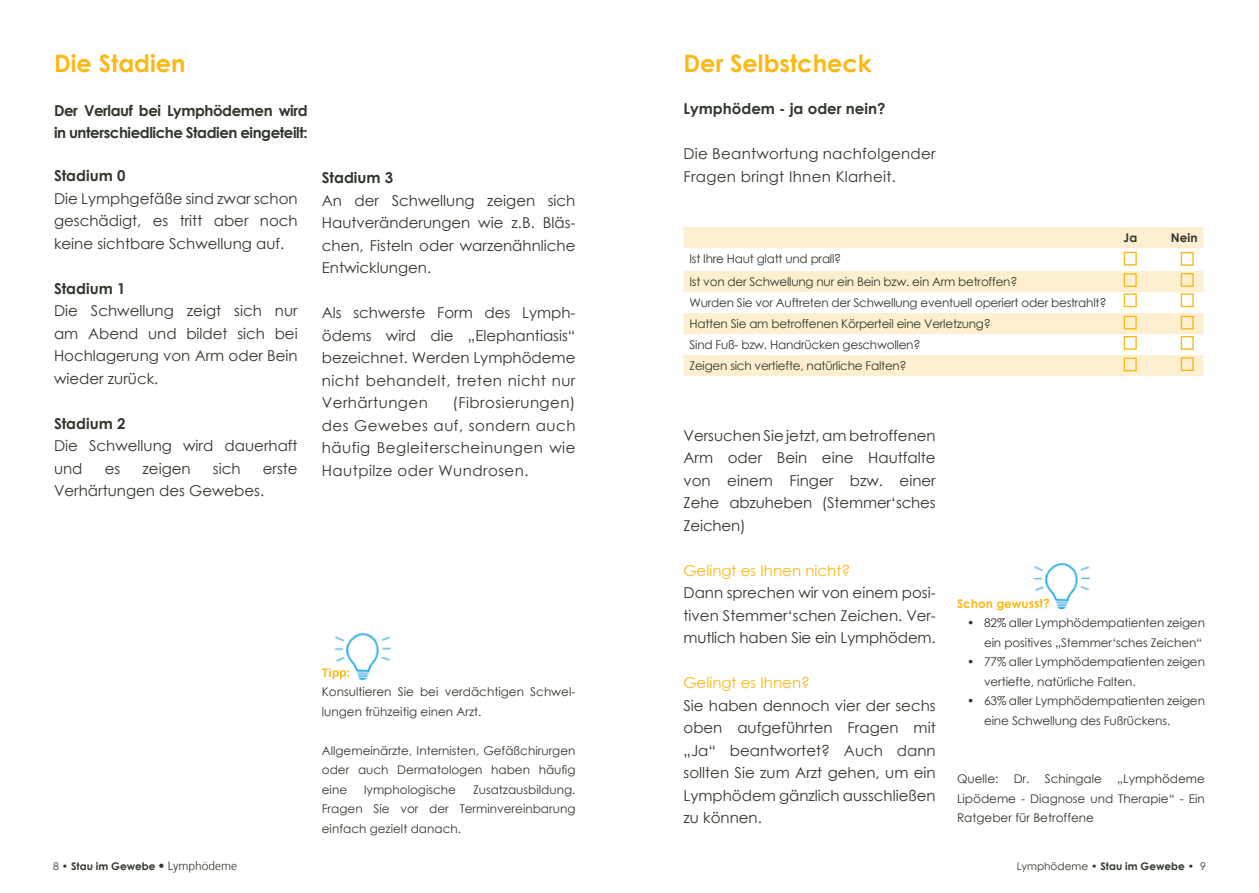
<style>
.page{position:relative;width:1259px;height:893px;background:#fff}
.page>*{position:absolute;margin:0;border:0;box-sizing:border-box;transform-origin:0 0}
.t1{font:700 24px "Century Gothic";color:#fcb814}
.t2{font:15px/22.5px "Century Gothic";color:#30382b;text-align:justify}
.t3{font:700 15px/22.5px "Century Gothic";letter-spacing:-.03em;color:#30382b}
.t4{font:15px/22.5px "Century Gothic";letter-spacing:.02em;color:#30382b}
.t5{font:700 15px "Century Gothic";color:#30382b}
.t6{font:15px "Century Gothic";color:#fcb814}
.t7{font:12px/19.5px "Century Gothic";letter-spacing:-.01em;color:#30382b}
.t8{font:700 12px "Century Gothic";color:#fcb814}
.t9{font:700 12px "Century Gothic";color:#30382b}
.t10{font:700 10.5px "Century Gothic";color:#30382b}
.t11{font:10.5px "Century Gothic";color:#30382b}
.s1{font-weight:400}
.s2{font-family:"Frutiger LT";font-weight:300;font-size:12px}
.s3{font-weight:700}
</style>
<div class="page">
<img style="left:333px;top:633px;width:58px;height:47px">
<img style="left:333px;top:668px;width:16px;height:11px">
<svg style="left:683px;top:227px;width:520px;height:149px;fill:#feefd0"></svg>
<svg style="left:1180px;top:357px;width:13px;height:14px"></svg>
<svg style="left:1180px;top:336px;width:13px;height:14px"></svg>
<svg style="left:1180px;top:316px;width:13px;height:14px"></svg>
<svg style="left:1180px;top:293px;width:13px;height:14px"></svg>
<svg style="left:1180px;top:273px;width:13px;height:14px"></svg>
<svg style="left:1180px;top:252px;width:13px;height:14px"></svg>
<svg style="left:1123px;top:252px;width:13px;height:13px"></svg>
<svg style="left:1123px;top:273px;width:13px;height:14px"></svg>
<svg style="left:1123px;top:358px;width:13px;height:13px"></svg>
<svg style="left:1123px;top:336px;width:13px;height:14px"></svg>
<svg style="left:1123px;top:316px;width:13px;height:13px"></svg>
<svg style="left:1123px;top:293px;width:13px;height:14px"></svg>
<img style="left:1033px;top:563px;width:57px;height:47px">
<img style="left:1032px;top:599px;width:17px;height:11px">
<h1 class="t1" style="left:54px;top:45px;width:133px">Die Stadien</h1>
<p class="t3" style="left:54px;top:98px;width:255px">Der Verlauf bei Lymphödemen wird in unterschiedliche Stadien eingeteilt:</p>
<p class="t5" style="left:54px;top:165px;width:73px">Stadium 0</p>
<p class="t2" style="left:54px;top:187px;width:245px">Die Lymphgefäße sind zwar schon geschädigt, es tritt aber noch keine sichtbare Schwellung auf.</p>
<p class="t5" style="left:54px;top:277px;width:73px">Stadium 1</p>
<p class="t2" style="left:54px;top:299px;width:245px">Die Schwellung zeigt sich nur am Abend und bildet sich bei Hochlagerung von Arm oder Bein wieder zurück.</p>
<p class="t5" style="left:54px;top:412px;width:73px">Stadium 2</p>
<p class="t2" style="left:54px;top:434px;width:245px">Die Schwellung wird dauerhaft und</p>
<p class="t2" style="left:105px;top:457px;width:17px">es</p>
<p class="t2" style="left:143px;top:457px;width:50px">zeigen</p>
<p class="t2" style="left:213px;top:457px;width:29px">sich</p>
<p class="t2" style="left:54px;top:457px;width:245px;text-indent:209px">erste<br>Verhärtungen des Gewebes.</p>
<p class="t5" style="left:322px;top:167px;width:73px">Stadium 3</p>
<p class="t2" style="left:322px;top:189px;width:255px">An der Schwellung zeigen sich Hautveränderungen wie z.B. Bläs&shy;chen, Fisteln oder warzenähnliche Entwicklungen.</p>
<p class="t2" style="left:322px;top:302px;width:255px">Als schwerste Form des Lymph&shy;ödems wird die „Elephantiasis“ bezeichnet. Werden Lymphödeme nicht behandelt, treten nicht nur Verhärtungen</p>
<p class="t2" style="left:322px;top:392px;width:255px;text-indent:131px">(Fibrosierungen) des Gewebes auf, sondern auch häufig Begleiterscheinungen wie Hautpilze oder Wundrosen.</p>
<p class="t7" style="left:322px;top:682px;width:255px">Konsultieren Sie bei verdächtigen Schwel&shy;lungen frühzeitig einen Arzt.</p>
<p class="t7" style="left:322px;top:740px;width:255px;text-align:justify">Allgemeinärzte, Internisten, Gefäßchirurgen oder auch Dermatologen haben häufig eine</p>
<p class="t7" style="left:322px;top:779px;width:255px;text-align:justify;text-indent:151px">Zusatzausbildung.<br>Fragen Sie vor der Terminvereinbarung einfach gezielt danach.</p>
<p class="t7" style="left:364px;top:779px;width:93px">lymphologische</p>
<h1 class="t1" style="left:683px;top:45px;width:190px">Der Selbstcheck</h1>
<p class="t5" style="left:683px;top:97px;width:203px">Lymphödem - ja oder nein?</p>
<p class="t4" style="left:683px;top:142px;width:254px">Die Beantwortung nachfolgender<br>Fragen bringt Ihnen Klarheit.</p>
<p class="t7" style="left:689px;top:247px;width:329px;line-height:23px">Ist Ihre Haut glatt und prall?<br>Ist von der Schwellung nur ein Bein bzw. ein Arm betroffen?</p>
<p class="t7" style="left:689px;top:292px;width:418px;line-height:21px">Wurden Sie vor Auftreten der Schwellung eventuell operiert oder bestrahlt?<br>Hatten Sie am betroffenen Körperteil eine Verletzung?<br>Sind Fuß- bzw. Handrücken geschwollen?<br>Zeigen sich vertiefte, natürliche Falten?</p>
<p class="t9" style="left:1123px;top:229px;width:15px">Ja</p>
<p class="t9" style="left:1171px;top:229px;width:28px">Nein</p>
<p class="t2" style="left:683px;top:424px;width:254px">Versuchen Sie jetzt, am betroffenen Arm oder Bein eine Hautfalte von einem Finger bzw. einer Zehe abzuheben (Stemmer‘sches Zeichen)</p>
<p class="t6" style="left:683px;top:560px;width:168px">Gelingt es Ihnen nicht?</p>
<p class="t2" style="left:683px;top:581px;width:254px">Dann sprechen wir von einem posi&shy;tiven Stemmer‘schen Zeichen. Ver&shy;mutlich haben Sie ein Lymphödem.</p>
<p class="t6" style="left:683px;top:672px;width:128px">Gelingt es Ihnen?</p>
<p class="t2" style="left:683px;top:694px;width:254px">Sie haben dennoch vier der sechs oben aufgeführten Fragen mit „Ja“ beantwortet? Auch dann sollten Sie zum Arzt gehen, um ein Lymphödem gänzlich ausschließen zu können.</p>
<p class="t8" style="left:957px;top:594px;width:94px">Schon gewusst?</p>
<p class="t7" style="left:967px;top:613px;width:239px;text-align:right">• 82% aller Lymphödempatienten zeigen ein positives „Stemmer‘sches Zeichen“</p>
<p class="t7" style="left:984px;top:652px;width:222px;text-indent:-17px">• 77% aller Lymphödempatienten zeigen vertiefte, natürliche Falten.</p>
<p class="t7" style="left:984px;top:691px;width:222px;text-indent:-17px">• 63% aller Lymphödempatienten zeigen eine Schwellung des Fußrückens.</p>
<p class="t7" style="left:957px;top:769px;width:43px">Quelle:</p>
<p class="t7" style="left:1013px;top:769px;width:90px">Dr. Schingale</p>
<p class="t7" style="left:957px;top:769px;width:249px;text-align:justify;text-indent:160px">„Lymphödeme Lipödeme - Diagnose und Therapie“ - Ein Ratgeber für Betroffene</p>
<p class="t10" style="left:53px;top:859px;width:186px"><span class="s1">8 •</span> Stau im Gewebe <span class="s2">• Lymphödeme</span></p>
<p class="t11" style="left:1016px;top:859px;width:191px">Lymphödeme • <span class="s3">Stau im Gewebe</span> • 9</p>
</div>
